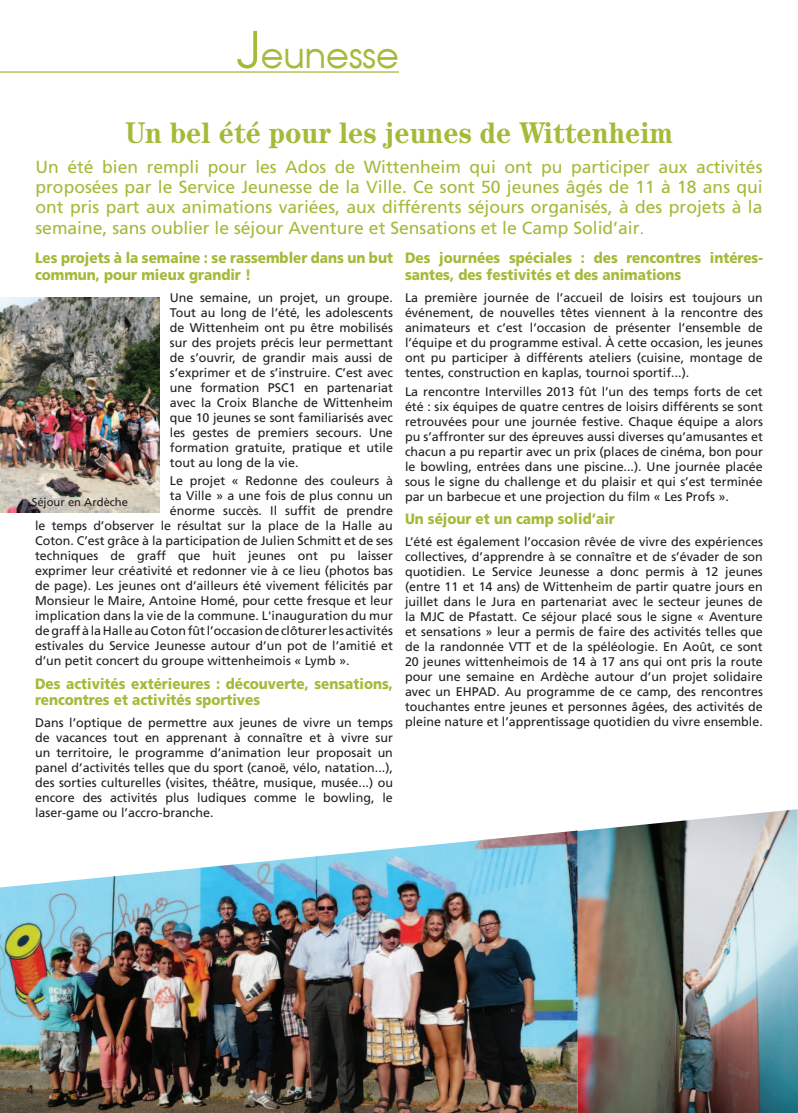
<style>
.page{position:relative;width:798px;height:1113px;background:#fff}
.page>*{position:absolute;margin:0;border:0;box-sizing:border-box;transform-origin:0 0}
.t1{font:35px "Moderne";color:#a4ba39}
.t2{font:700 30px "Century";color:#a4ba39;scale:.92 1}
.t3{font:17.5px/20.4px "Frutiger LT Std";color:#a4ba39;text-align:justify}
.t4{font:900 15px/16.5px "Frutiger LT Std";color:#a4ba39;scale:.9 1}
.t5{font:12.5px/15px "Frutiger LT Std";color:#231f20;text-align:justify}
.t6{font:700 12.5px "Frutiger LT Std";color:#231f20}
.t7{font:11.25px "Frutiger LT Std";color:#231f20}
.s1{font-size:50px}
.s2{font-family:"Arial"}
</style>
<div class="page">
<hr style="left:0;top:71px;width:399px;height:2px;background:#a4ba39">
<img style="left:0;top:297px;width:159px;height:214px">
<img style="left:0;top:830px;width:577px;height:283px">
<img style="left:577px;top:809px;width:220px;height:304px">
<h1 class="t1" style="left:236px;top:33px;width:164px"><span class="s1">J</span>eunesse</h1>
<h2 class="t2" style="left:125px;top:115px;width:596px">Un bel été pour les jeunes de Wittenheim</h2>
<p class="t3" style="left:35px;top:157px;width:728px">Un été bien rempli pour les Ados de Wittenheim qui ont pu participer aux activités proposées par le Service Jeunesse de la Ville. Ce sont 50 jeunes âgés de 11 à 18 ans qui ont pris part aux animations variées, aux différents séjours organisés, à des projets à la semaine, sans oublier le séjour Aventure et Sensations et le Camp Solid’air<span class="s2">.</span></p>
<p class="t4" style="left:35px;top:250px;width:399px">Les projets à la semaine : se rassembler dans un but commun, pour mieux grandir !</p>
<p class="t5" style="left:170px;top:290px;width:224px">Une semaine, un projet, un groupe.<br>Tout au long de l’été, les adolescents de Wittenheim ont pu être mobilisés sur des projets précis leur permettant de s’ouvrir, de grandir mais aussi de s’exprimer et de s’instruire. C’est avec une formation PSC1 en partenariat avec la Croix Blanche de Wittenheim que 10 jeunes se sont familiarisés avec les gestes de premiers secours. Une formation gratuite, pratique et utile tout au long de la vie.</p>
<p class="t5" style="left:170px;top:473px;width:224px">Le projet « Redonne des couleurs à</p>
<p class="t5" style="left:170px;top:488px;width:224px">ta Ville » a une fois de plus connu un</p>
<p class="t5" style="left:170px;top:503px;width:224px">énorme succès. Il suffit de prendre</p>
<p class="t5" style="left:35px;top:518px;width:359px">le temps d’observer le résultat sur la place de la Halle au</p>
<p class="t5" style="left:35px;top:533px;width:359px">Coton. C’est grâce à la participation de Julien Schmitt et de ses</p>
<p class="t5" style="left:35px;top:548px;width:359px">techniques de graff que huit jeunes ont pu laisser</p>
<p class="t5" style="left:35px;top:563px;width:359px">exprimer leur créativité et redonner vie à ce lieu (photos bas</p>
<p class="t5" style="left:35px;top:578px;width:359px">de page). Les jeunes ont d’ailleurs été vivement félicités par</p>
<p class="t5" style="left:35px;top:593px;width:359px">Monsieur le Maire, Antoine Homé, pour cette fresque et leur</p>
<p class="t5" style="left:35px;top:608px;width:359px">implication dans la vie de la commune. L'inauguration du mur</p>
<p class="t5" style="left:35px;top:623px;width:359px">de graff à la Halle au Coton fût l’occasion de clôturer les activités</p>
<p class="t5" style="left:35px;top:638px;width:359px">estivales du Service Jeunesse autour d’un pot de l’amitié et</p>
<p class="t5" style="left:35px;top:653px;width:316px">d’un petit concert du groupe wittenheimois « Lymb ».</p>
<p class="t4" style="left:35px;top:675px;width:399px">Des activités extérieures : découverte, sensations, rencontres et activités sportives</p>
<p class="t5" style="left:35px;top:715px;width:359px">Dans l’optique de permettre aux jeunes de vivre un temps de vacances tout en apprenant à connaître et à vivre sur un territoire, le programme d’animation leur proposait un panel d’activités telles que du sport (canoë, vélo, natation...), des sorties culturelles (visites, théâtre, musique, musée...) ou encore des activités plus ludiques comme le bowling, le laser-game ou l’accro-branche.</p>
<p class="t4" style="left:405px;top:250px;width:399px">Des journées spéciales : des rencontres intéres&shy;santes, des festivités et des animations</p>
<p class="t5" style="left:405px;top:290px;width:359px">La première journée de l’accueil de loisirs est toujours un événement, de nouvelles têtes viennent à la rencontre des animateurs et c’est l’occasion de présenter l’ensemble de l’équipe et du programme estival. À cette occasion, les jeunes ont pu participer à différents ateliers (cuisine, montage de tentes, construction en kaplas, tournoi sportif...).</p>
<p class="t5" style="left:405px;top:384px;width:359px">La rencontre Intervilles 2013 fût l’un des temps forts de cet été : six équipes de quatre centres de loisirs différents se sont retrouvées pour une journée festive. Chaque équipe a alors pu s’affronter sur des épreuves aussi diverses qu’amusantes et chacun a pu repartir avec un prix (places de cinéma, bon pour le bowling, entrées dans une piscine...). Une journée placée sous le signe du challenge et du plaisir et qui s’est terminée par un barbecue et une projection du film « Les Profs ».</p>
<p class="t4" style="left:405px;top:511px;width:235px">Un séjour et un camp solid’air</p>
<p class="t5" style="left:405px;top:534px;width:359px">L’été est également l’occasion rêvée de vivre des expériences collectives, d’apprendre à se connaître et de s’évader de son quotidien. Le Service Jeunesse a donc permis à 12 jeunes (entre 11 et 14 ans) de Wittenheim de partir quatre jours en juillet dans le Jura en partenariat avec le secteur jeunes de la MJC de Pfastatt. Ce séjour placé sous le signe « Aventure et sensations » leur a permis de faire des activités telles que de la randonnée VTT et de la spéléologie. En Août, ce sont 20 jeunes wittenheimois de 14 à 17 ans qui ont pris la route pour une semaine en Ardèche autour d’un projet solidaire avec un EHPAD. Au programme de ce camp, des rencontres touchantes entre jeunes et personnes âgées, des activités de pleine nature et l’apprentissage quotidien du vivre ensemble.</p>
<p class="t7" style="left:32px;top:495px;width:98px">Séjour en Ardèche</p>
<p class="t6" style="left:27px;top:1082px;width:8px">4</p>
</div>
